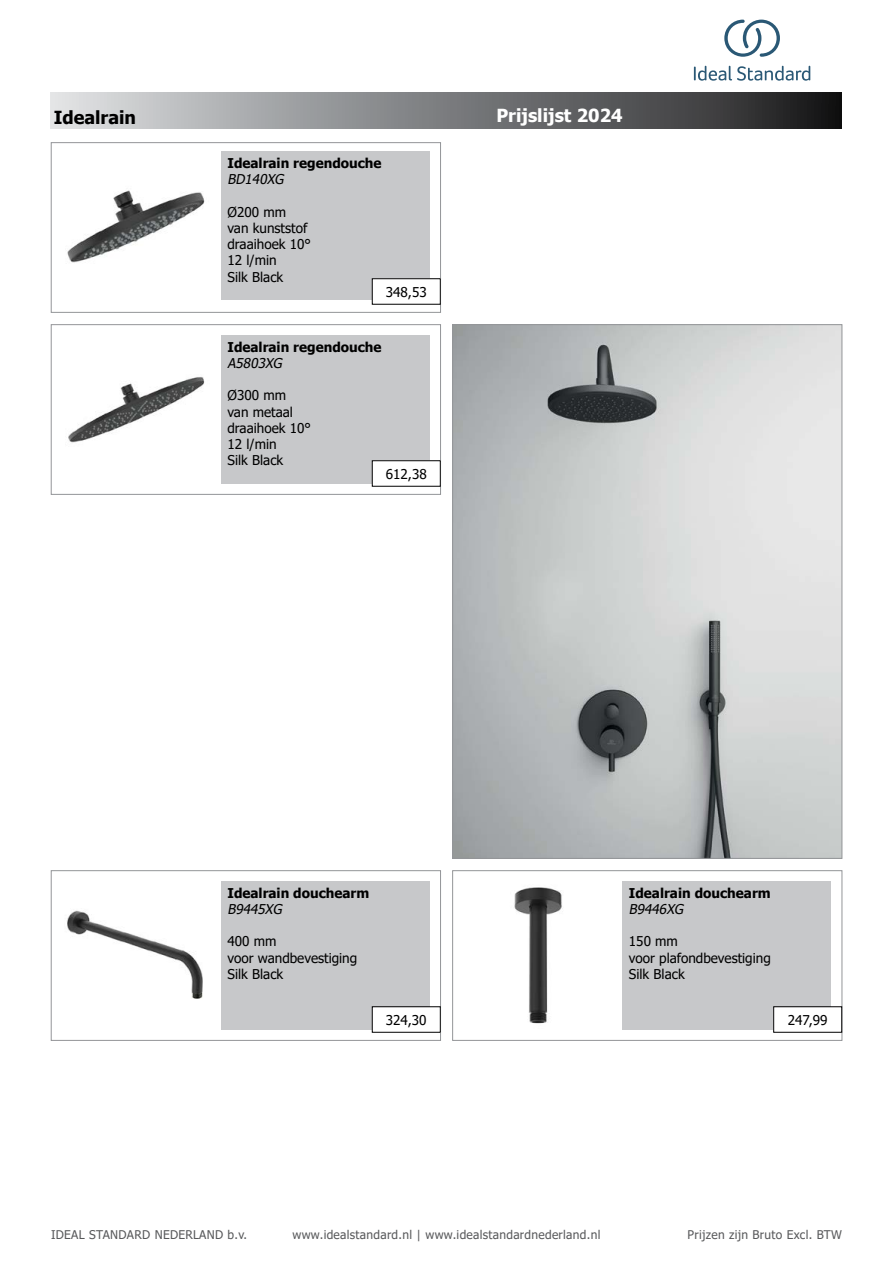
<style>
.page{position:relative;width:893px;height:1263px;background:#fff}
.page>*{position:absolute;margin:0;border:0;box-sizing:border-box;transform-origin:0 0}
.t1{font:700 18px "Tahoma";color:#fff}
.t2{font:700 18px "Tahoma";color:#000}
.t3{font:13.5px/16.2px "Tahoma";color:#000}
.t4{font:700 13.5px "Tahoma";color:#000}
.t5{font:italic 13.5px "Tahoma";color:#000}
.t6{font:12px "Tahoma";letter-spacing:.025em;color:#58595b}
</style>
<div class="page">
<div style="left:51px;top:92px;width:791px;height:37px;background:linear-gradient(to right,#dee1e3,#1a1a1b)"></div>
<div style="left:51px;top:142px;width:390px;height:171px;border:1px solid #939598"></div>
<img style="left:67px;top:190px;width:138px;height:73px">
<div style="left:221px;top:151px;width:209px;height:149px;background:#c7c8ca"></div>
<div style="left:51px;top:324px;width:390px;height:171px;border:1px solid #939598"></div>
<img style="left:68px;top:377px;width:137px;height:66px">
<div style="left:221px;top:335px;width:209px;height:149px;background:#c7c8ca"></div>
<div style="left:51px;top:870px;width:390px;height:170px;border:1px solid #939598"></div>
<img style="left:67px;top:910px;width:136px;height:89px">
<div style="left:221px;top:881px;width:209px;height:149px;background:#c7c8ca"></div>
<div style="left:452px;top:870px;width:390px;height:170px;border:1px solid #939598"></div>
<img style="left:514px;top:887px;width:48px;height:137px">
<div style="left:622px;top:881px;width:209px;height:149px;background:#c7c8ca"></div>
<img style="left:454px;top:326px;width:386px;height:530px">
<div style="left:372px;top:279px;width:68px;height:25px;background:#fff"></div>
<div style="left:372px;top:461px;width:68px;height:25px;background:#fff"></div>
<div style="left:372px;top:460px;width:68px;height:26px;border:1px solid #000"></div>
<div style="left:372px;top:1007px;width:68px;height:25px;background:#fff"></div>
<div style="left:372px;top:1006px;width:68px;height:26px;border:1px solid #000"></div>
<div style="left:774px;top:1007px;width:68px;height:25px;background:#fff"></div>
<div style="left:773px;top:1006px;width:69px;height:26px;border:1px solid #000"></div>
<svg style="left:694px;top:66px;width:116px;height:15px"></svg>
<svg style="left:724px;top:20px;width:56px;height:37px"></svg>
<h1 class="t2" style="left:54px;top:105px;width:84px">Idealrain</h1>
<p class="t4" style="left:227px;top:154px;width:156px">Idealrain regendouche</p>
<p class="t5" style="left:227px;top:170px;width:61px">BD140XG</p>
<p class="t3" style="left:227px;top:204px;width:85px">Ø200 mm<br>van kunststof draaihoek 10°<br>12 l/min<br>Silk Black</p>
<p class="t3" style="left:386px;top:284px;width:42px">348,53</p>
<p class="t4" style="left:227px;top:337px;width:156px">Idealrain regendouche</p>
<p class="t5" style="left:227px;top:354px;width:59px">A5803XG</p>
<p class="t3" style="left:227px;top:388px;width:85px">Ø300 mm<br>van metaal draaihoek 10°<br>12 l/min<br>Silk Black</p>
<p class="t3" style="left:386px;top:466px;width:42px">612,38</p>
<h1 class="t1" style="left:496px;top:103px;width:128px">Prijslijst 2024</h1>
<p class="t4" style="left:227px;top:883px;width:143px">Idealrain douchearm</p>
<p class="t5" style="left:227px;top:900px;width:59px">B9445XG</p>
<p class="t3" style="left:227px;top:934px;width:131px">400 mm<br>voor wandbevestiging<br>Silk Black</p>
<p class="t4" style="left:629px;top:883px;width:143px">Idealrain douchearm</p>
<p class="t5" style="left:629px;top:900px;width:59px">B9446XG</p>
<p class="t3" style="left:629px;top:934px;width:143px">150 mm<br>voor plafondbevestiging<br>Silk Black</p>
<p class="t3" style="left:386px;top:1012px;width:42px">324,30</p>
<p class="t3" style="left:788px;top:1012px;width:41px">247,99</p>
<p class="t6" style="left:51px;top:1227px;width:198px">IDEAL STANDARD NEDERLAND b.v.</p>
<p class="t6" style="left:292px;top:1227px;width:309px">www.idealstandard.nl | www.idealstandardnederland.nl</p>
<p class="t6" style="left:688px;top:1227px;width:156px">Prijzen zijn Bruto Excl. BTW</p>
</div>
